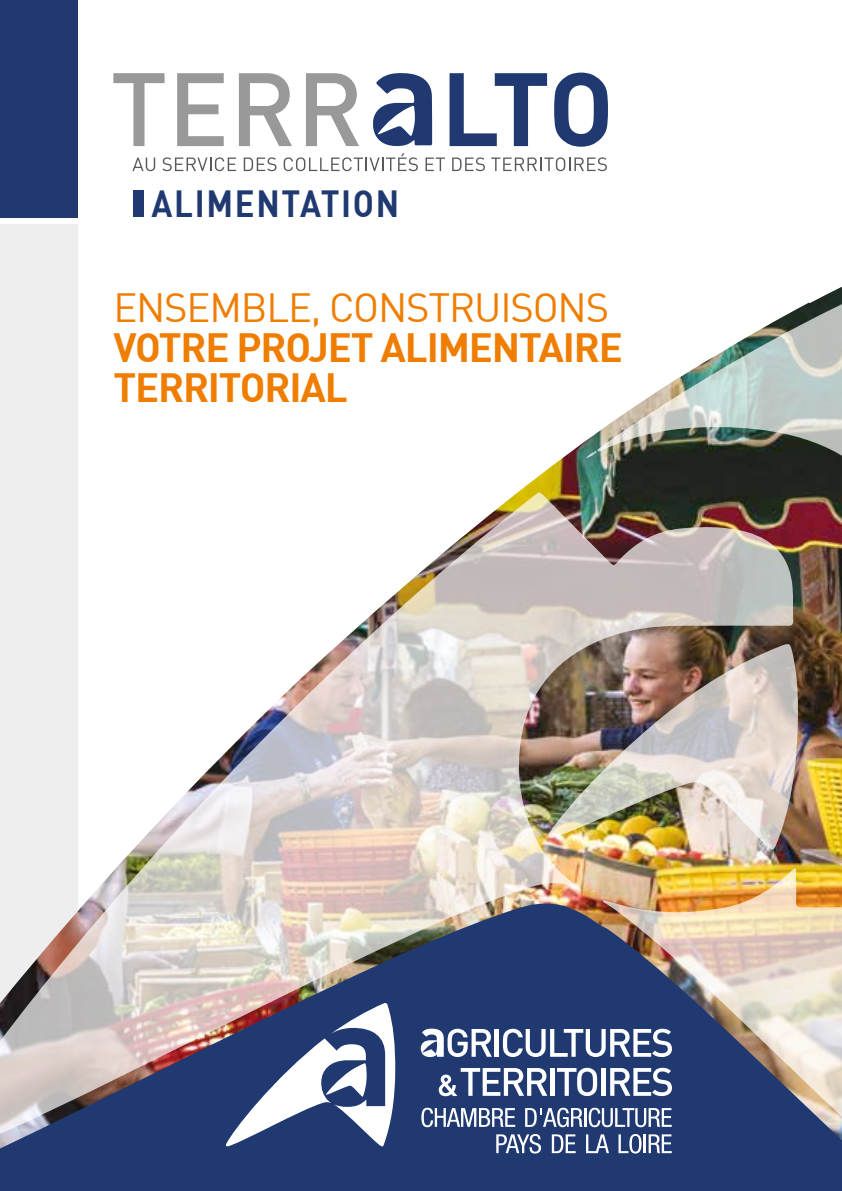
<style>
.page{position:relative;width:842px;height:1191px;background:#fff}
.page>*{position:absolute;margin:0;border:0;box-sizing:border-box;transform-origin:0 0}
.t1{font:700 40px/40px "DIN";letter-spacing:-.03em;color:#ef7d00}
.t2{font:40px "DIN";letter-spacing:-.03em;color:#ef7d00}
.t3{font:700 37px "DIN";letter-spacing:.05em;color:#203a71;scale:.89 1}
</style>
<div class="page">
<div style="left:0;top:225px;width:77px;height:966px;background:#eee"></div>
<svg style="left:373px;top:73px;width:59px;height:73px"></svg>
<svg style="left:449px;top:73px;width:98px;height:73px"></svg>
<svg style="left:554px;top:73px;width:54px;height:74px"></svg>
<svg style="left:113px;top:73px;width:52px;height:73px"></svg>
<svg style="left:177px;top:73px;width:47px;height:73px"></svg>
<svg style="left:239px;top:73px;width:53px;height:73px"></svg>
<svg style="left:306px;top:73px;width:53px;height:73px"></svg>
<svg style="left:132px;top:157px;width:23px;height:14px"></svg>
<svg style="left:162px;top:157px;width:74px;height:14px"></svg>
<svg style="left:244px;top:157px;width:32px;height:14px"></svg>
<svg style="left:284px;top:153px;width:134px;height:18px"></svg>
<svg style="left:425px;top:157px;width:20px;height:14px"></svg>
<svg style="left:452px;top:157px;width:33px;height:14px"></svg>
<svg style="left:491px;top:157px;width:116px;height:14px"></svg>
<div style="left:0;top:1155px;width:842px;height:36px;background:#203a71"></div>
<svg style="left:0;top:491px;width:598px;height:664px"></svg>
<img style="left:598px;top:286px;width:244px;height:871px">
<img style="left:548px;top:643px;width:250px;height:208px">
<svg style="left:581px;top:449px;width:17px;height:13px"></svg>
<div style="left:0;top:0;width:77px;height:217px;background:#203a71"></div>
<svg style="left:421px;top:1107px;width:94px;height:20px"></svg>
<svg style="left:525px;top:1107px;width:147px;height:20px"></svg>
<svg style="left:496px;top:1134px;width:45px;height:19px"></svg>
<svg style="left:552px;top:1134px;width:24px;height:19px"></svg>
<svg style="left:586px;top:1134px;width:23px;height:19px"></svg>
<svg style="left:618px;top:1134px;width:54px;height:19px"></svg>
<svg style="left:439px;top:1068px;width:108px;height:28px"></svg>
<hr style="left:550px;top:1068px;width:4px;height:27px;background:#fff">
<svg style="left:557px;top:1067px;width:40px;height:29px"></svg>
<hr style="left:601px;top:1068px;width:4px;height:27px;background:#fff">
<svg style="left:610px;top:1067px;width:62px;height:29px"></svg>
<svg style="left:421px;top:1028px;width:71px;height:29px"></svg>
<hr style="left:495px;top:1029px;width:4px;height:27px;background:#fff">
<svg style="left:503px;top:1028px;width:169px;height:29px"></svg>
<svg style="left:226px;top:1003px;width:169px;height:143px"></svg>
<div style="left:133px;top:190px;width:11px;height:27px;background:#203a71"></div>
<p class="t3" style="left:151px;top:179px;width:280px">ALIMENTATION</p>
<p class="t2" style="left:113px;top:282px;width:497px">ENSEMBLE, CONSTRUISONS</p>
<p class="t1" style="left:113px;top:325px;width:511px">VOTRE PROJET ALIMENTAIRE<br>TERRITORIAL</p>
</div>
